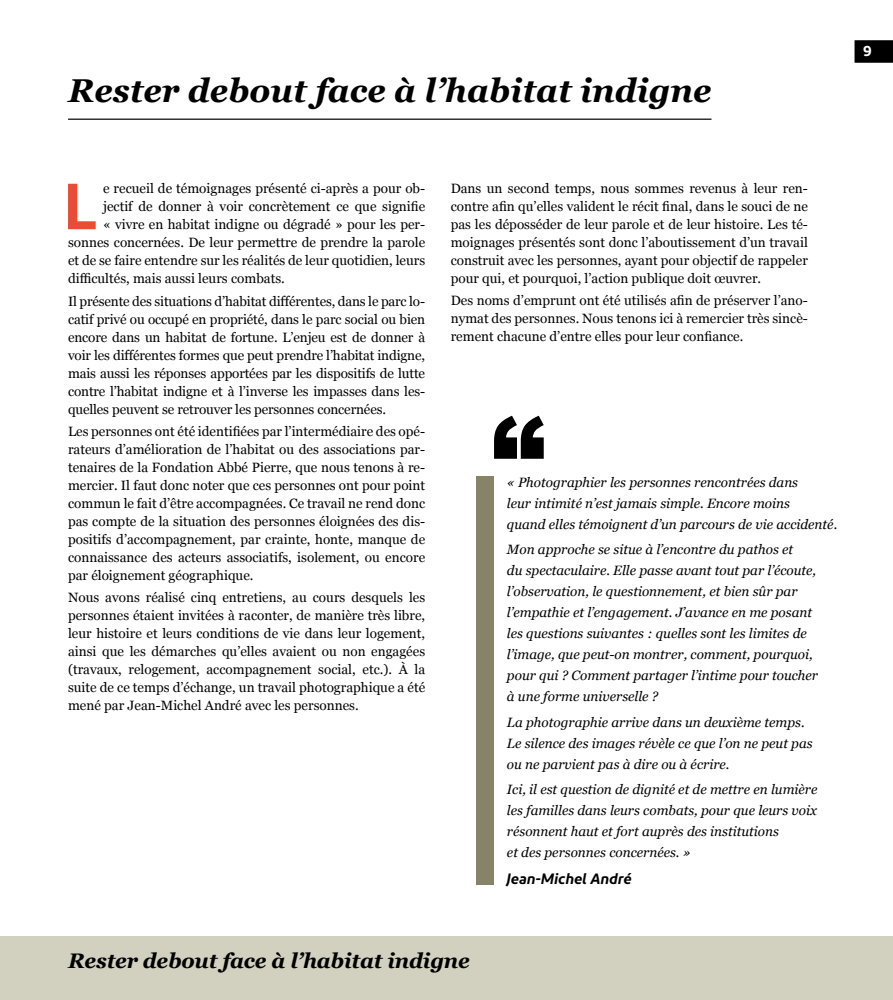
<style>
.page{position:relative;width:893px;height:1000px;background:#fff}
.page>*{position:absolute;margin:0;border:0;box-sizing:border-box;transform-origin:0 0}
.t1{font:600 64.95px "Diodrum";color:#e94d38}
.t2{font:italic 700 33px "Georgia";color:#000}
.t3{font:italic 700 21px "Georgia";letter-spacing:-.01em;color:#000}
.t4{font:italic 600 15px "Diodrum";color:#000}
.t5{font:600 15px "Diodrum";color:#fff}
.t6{font:13.5px/18px "Georgia";color:#000;text-align:justify}
.t7{font:italic 13.5px/21px "Georgia";color:#000}
</style>
<div class="page">
<div style="left:0;top:936px;width:893px;height:63px;background:#d2d0bf"></div>
<div style="left:854px;top:40px;width:39px;height:23px;background:#000"></div>
<hr style="left:0;top:936px;width:1px;height:63px;background:#7dcad6">
<hr style="left:68px;top:119px;width:643px;height:1px;background:#000">
<div style="left:476px;top:476px;width:17px;height:408px;background:#868366"></div>
<svg style="left:494px;top:415px;width:50px;height:43px"></svg>
<h2 class="t2" style="left:68px;top:65px;width:645px">Rester debout face à l’habitat indigne</h2>
<p class="t5" style="left:863px;top:41px;width:10px">9</p>
<h1 class="t1" style="left:63px;top:164px;width:36px">L</h1>
<p class="t6" style="left:103px;top:179px;width:324px">e recueil de témoignages présenté ci-après a pour ob-</p>
<p class="t6" style="left:103px;top:197px;width:324px">jectif de donner à voir concrètement ce que signifie</p>
<p class="t6" style="left:103px;top:215px;width:324px">« vivre en habitat indigne ou dégradé » pour les per-</p>
<p class="t6" style="left:68px;top:233px;width:359px">sonnes concernées. De leur permettre de prendre la parole</p>
<p class="t6" style="left:68px;top:251px;width:359px">et de se faire entendre sur les réalités de leur quotidien, leurs</p>
<p class="t6" style="left:68px;top:269px;width:218px">difficultés, mais aussi leurs combats.</p>
<p class="t6" style="left:68px;top:291px;width:359px">Il présente des situations d’habitat différentes, dans le parc lo&shy;catif privé ou occupé en propriété, dans le parc social ou bien encore dans un habitat de fortune. L’enjeu est de donner à voir les différentes formes que peut prendre l’habitat indigne, mais aussi les réponses apportées par les dispositifs de lutte contre l’habitat indigne et à l’inverse les impasses dans les&shy;quelles peuvent se retrouver les personnes concernées.</p>
<p class="t6" style="left:68px;top:421px;width:359px">Les personnes ont été identifiées par l’intermédiaire des opé&shy;rateurs d’amélioration de l’habitat ou des associations par&shy;tenaires de la Fondation Abbé Pierre, que nous tenons à re&shy;mercier. Il faut donc noter que ces personnes ont pour point commun le fait d’être accompagnées. Ce travail ne rend donc pas compte de la situation des personnes éloignées des dis&shy;positifs d’accompagnement, par crainte, honte, manque de connaissance des acteurs associatifs, isolement, ou encore par éloignement géographique.</p>
<p class="t6" style="left:68px;top:587px;width:359px">Nous avons réalisé cinq entretiens, au cours desquels les personnes étaient invitées à raconter, de manière très libre, leur histoire et leurs conditions de vie dans leur logement, ainsi que les démarches qu’elles avaient ou non engagées (travaux, relogement, accompagnement social, etc.). À la suite de ce temps d’échange, un travail photographique a été mené par Jean-Michel André avec les personnes.</p>
<p class="t6" style="left:451px;top:179px;width:359px">Dans un second temps, nous sommes revenus à leur ren&shy;contre afin qu’elles valident le récit final, dans le souci de ne pas les déposséder de leur parole et de leur histoire. Les té&shy;moignages présentés sont donc l’aboutissement d’un travail construit avec les personnes, ayant pour objectif de rappeler pour qui, et pourquoi, l’action publique doit œuvrer.</p>
<p class="t6" style="left:451px;top:291px;width:359px">Des noms d’emprunt ont été utilisés afin de préserver l’ano&shy;nymat des personnes. Nous tenons ici à remercier très sincè&shy;rement chacune d’entre elles pour leur confiance.</p>
<p class="t7" style="left:507px;top:471px;width:332px">« Photographier les personnes rencontrées dans<br>leur intimité n’est jamais simple. Encore moins<br>quand elles témoignent d’un parcours de vie accidenté.</p>
<p class="t7" style="left:507px;top:538px;width:313px">Mon approche se situe à l’encontre du pathos et<br>du spectaculaire. Elle passe avant tout par l’écoute, l’observation, le questionnement, et bien sûr par l’empathie et l’engagement. J’avance en me posant les questions suivantes : quelles sont les limites de l’image, que peut-on montrer, comment, pourquoi, pour qui ? Comment partager l’intime pour toucher à une forme universelle ?</p>
<p class="t7" style="left:507px;top:710px;width:307px">La photographie arrive dans un deuxième temps.<br>Le silence des images révèle ce que l’on ne peut pas ou ne parvient pas à dire ou à écrire.</p>
<p class="t7" style="left:507px;top:778px;width:312px">Ici, il est question de dignité et de mettre en lumière les familles dans leurs combats, pour que leurs voix résonnent haut et fort auprès des institutions<br>et des personnes concernées. »</p>
<p class="t4" style="left:507px;top:868px;width:126px">Jean-Michel André</p>
<h3 class="t3" style="left:68px;top:944px;width:403px">Rester debout face à l’habitat indigne</h3>
</div>
